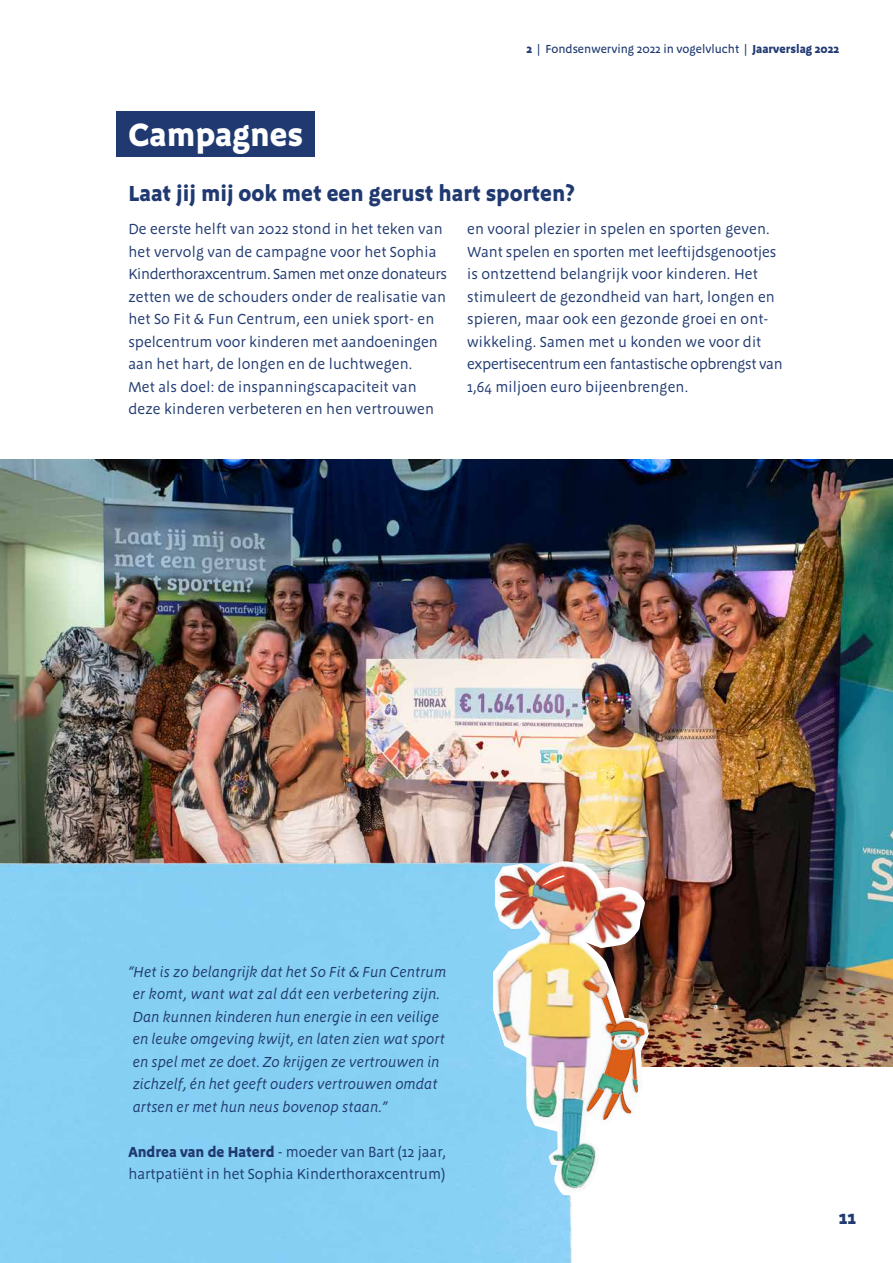
<style>
.page{position:relative;width:893px;height:1263px;background:#fff}
.page>*{position:absolute;margin:0;border:0;box-sizing:border-box;transform-origin:0 0}
.t1{font:700 33.45px "Megano OT";color:#fff}
.t2{font:700 22.5px "Megano OT";color:#203a71}
.t3{font:700 19.5px "Megano OT";color:#203a71}
.t4{font:15px/22.5px "Megano OT";letter-spacing:.01em;color:#203a71}
.t5{font:italic 15px/22.5px "Megano OT";color:#203a71}
.t6{font:500 12px "Megano OT";color:#203a71}
.s1{font-weight:700}
</style>
<div class="page">
<img style="left:0;top:459px;width:893px;height:608px">
<img style="left:0;top:832px;width:586px;height:431px">
<img style="left:645px;top:864px;width:4px;height:203px">
<img style="left:493px;top:862px;width:152px;height:333px">
<div style="left:116px;top:111px;width:199px;height:46px;background:#203a71"></div>
<h1 class="t1" style="left:128px;top:115px;width:176px">Campagnes</h1>
<p class="t6" style="left:526px;top:42px;width:314px"><span class="s1">2</span> | Fondsenwerving 2022 in vogelvlucht | <span class="s1">Jaarverslag 2022</span></p>
<h2 class="t2" style="left:128px;top:180px;width:448px">Laat jij mij ook met een gerust hart sporten?</h2>
<p class="t4" style="left:128px;top:218px;width:320px">De eerste helft van 2022 stond in het teken van het vervolg van de campagne voor het Sophia Kinderthoraxcentrum. Samen met onze donateurs zetten we de schouders onder de realisatie van het So Fit &amp; Fun Centrum, een uniek sport- en spelcentrum voor kinderen met aandoeningen aan het hart, de longen en de luchtwegen.<br>Met als doel: de inspanningscapaciteit van deze kinderen verbeteren en hen vertrouwen</p>
<p class="t4" style="left:467px;top:218px;width:317px">en vooral plezier in spelen en sporten geven.<br>Want spelen en sporten met leeftijdsgenootjes is ontzettend belangrijk voor kinderen. Het stimuleert de gezondheid van hart, longen en spieren, maar ook een gezonde groei en ont&shy;wikkeling. Samen met u konden we voor dit expertisecentrum een fantastische opbrengst van 1,64 miljoen euro bijeenbrengen.</p>
<p class="t5" style="left:128px;top:960px;width:319px">“Het is zo belangrijk dat het So Fit &amp; Fun Centrum er komt, want wat zal dát een verbetering zijn.<br>Dan kunnen kinderen hun energie in een veilige en leuke omgeving kwijt, en laten zien wat sport en spel met ze doet. Zo krijgen ze vertrouwen in zichzelf, én het geeft ouders vertrouwen omdat artsen er met hun neus bovenop staan.”</p>
<p class="t4" style="left:128px;top:1140px;width:319px"><span class="s1">Andrea van de Haterd</span> - moeder van Bart (12 jaar, hartpatiënt in het Sophia Kinderthoraxcentrum)</p>
<h3 class="t3" style="left:839px;top:1206px;width:18px">11</h3>
</div>
